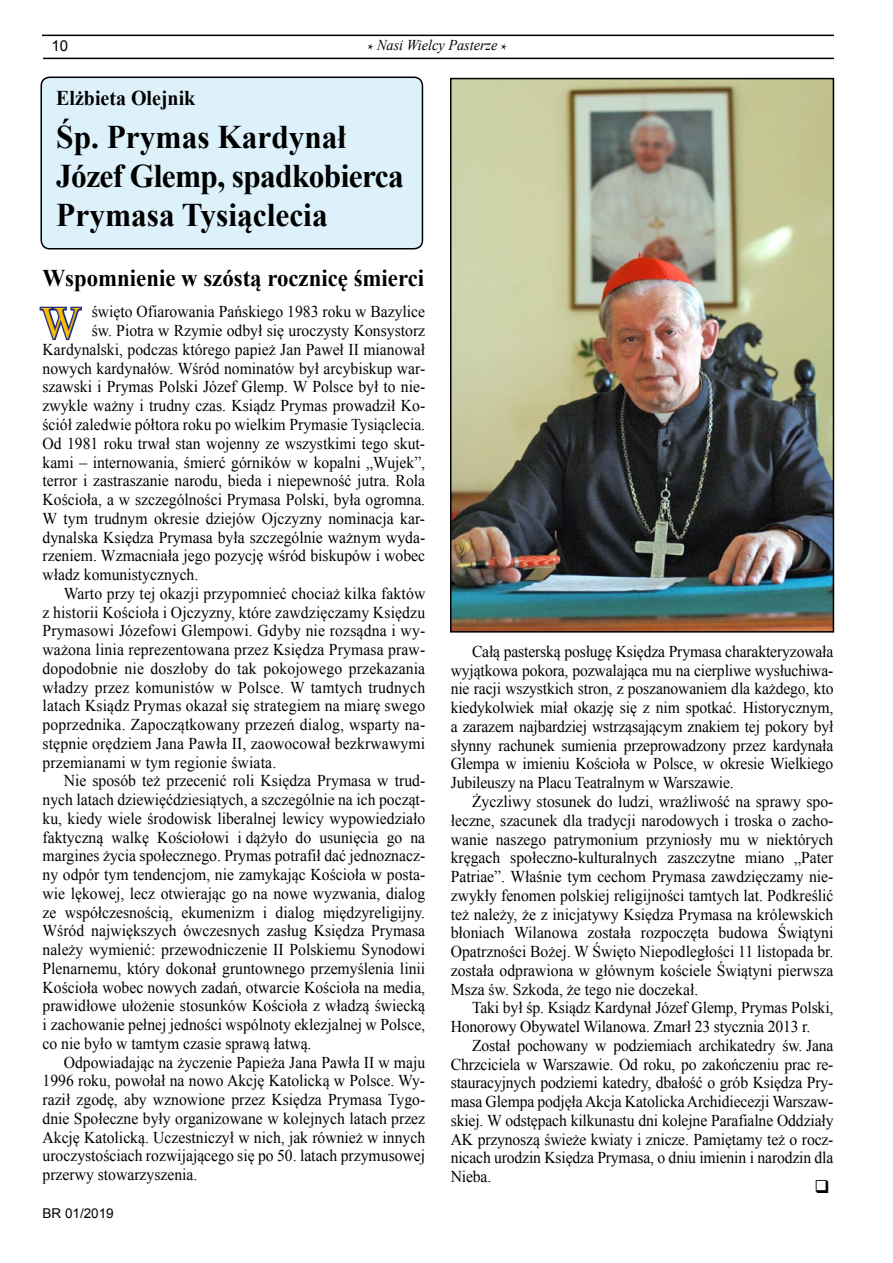
<style>
.page{position:relative;width:893px;height:1263px;background:#fff}
.page>*{position:absolute;margin:0;border:0;box-sizing:border-box;transform-origin:0 0}
.t1{font:44.85px "Times New Roman";color:#fbbc00;scale:.95 1}
.t2{font:700 33px/39px "Times New Roman";color:#000;scale:.95 1}
.t3{font:700 24px "Times New Roman";color:#000;scale:.95 1}
.t4{font:700 21px "Times New Roman";color:#000;scale:.95 1}
.t5{font:16.5px/18.8px "Times New Roman";color:#000;text-align:justify;scale:.95 1}
.t6{font:italic 15px "Times New Roman";color:#000;scale:.95 1}
.t7{font:15px "Arial";color:#000}
.t8{font:13.5px "Arial";color:#000}
.s1{font-family:"Minion Pro";font-style:normal;font-size:16.5px}
</style>
<div class="page">
<hr style="left:43px;top:58px;width:791px;height:1px;background:#000">
<hr style="left:42px;top:35px;width:792px;height:1px;background:#000">
<svg style="left:39px;top:306px;width:43px;height:35px"></svg>
<div style="left:41px;top:77px;width:381px;height:172px;background:#ddf1fb;border-radius:9px"></div>
<div style="left:40px;top:77px;width:383px;height:172px;border:2px solid #000;border-radius:9px"></div>
<img style="left:453px;top:81px;width:378px;height:549px">
<div style="left:450px;top:78px;width:384px;height:555px;border:2px solid #000"></div>
<p class="t7" style="left:52px;top:36px;width:18px">10</p>
<p class="t6" style="left:368px;top:35px;width:148px"><span class="s1">*</span> Nasi Wielcy Pasterze <span class="s1">*</span></p>
<p class="t4" style="left:56px;top:83px;width:148px">Elżbieta Olejnik</p>
<h2 class="t2" style="left:56px;top:117px;width:367px">Śp. Prymas Kardynał<br>Józef Glemp, spadkobierca<br>Prymasa Tysiąclecia</h2>
<h3 class="t3" style="left:43px;top:261px;width:403px">Wspomnienie w szóstą rocznicę śmierci</h3>
<p class="t5" style="left:92px;top:302px;width:353px">święto Ofiarowania Pańskiego 1983 roku w Bazylice</p>
<p class="t5" style="left:92px;top:321px;width:353px">św. Piotra w Rzymie odbył się uroczysty Konsystorz</p>
<p class="t5" style="left:43px;top:340px;width:404px">Kardynalski, podczas którego papież Jan Paweł II mianował</p>
<p class="t5" style="left:43px;top:359px;width:404px">nowych kardynałów. Wśród nominatów był arcybiskup war-</p>
<p class="t5" style="left:43px;top:377px;width:404px">szawski i Prymas Polski Józef Glemp. W Polsce był to nie-</p>
<p class="t5" style="left:43px;top:396px;width:404px">zwykle ważny i trudny czas. Ksiądz Prymas prowadził Ko-</p>
<p class="t5" style="left:43px;top:415px;width:404px">ściół zaledwie półtora roku po wielkim Prymasie Tysiąclecia.</p>
<p class="t5" style="left:43px;top:434px;width:404px">Od 1981 roku trwał stan wojenny ze wszystkimi tego skut-</p>
<p class="t5" style="left:43px;top:452px;width:404px">kami – internowania, śmierć górników w kopalni „Wujek”,</p>
<p class="t5" style="left:43px;top:471px;width:404px">terror i zastraszanie narodu, bieda i niepewność jutra. Rola</p>
<p class="t5" style="left:43px;top:490px;width:404px">Kościoła, a w szczególności Prymasa Polski, była ogromna.</p>
<p class="t5" style="left:43px;top:509px;width:404px">W tym trudnym okresie dziejów Ojczyzny nominacja kar-</p>
<p class="t5" style="left:43px;top:527px;width:404px">dynalska Księdza Prymasa była szczególnie ważnym wyda-</p>
<p class="t5" style="left:43px;top:546px;width:404px">rzeniem. Wzmacniała jego pozycję wśród biskupów i wobec</p>
<p class="t5" style="left:43px;top:565px;width:166px">władz komunistycznych.</p>
<p class="t5" style="left:64px;top:584px;width:382px">Warto przy tej okazji przypomnieć chociaż kilka faktów</p>
<p class="t5" style="left:43px;top:602px;width:404px">z historii Kościoła i Ojczyzny, które zawdzięczamy Księdzu</p>
<p class="t5" style="left:43px;top:621px;width:404px">Prymasowi Józefowi Glempowi. Gdyby nie rozsądna i wy-</p>
<p class="t5" style="left:43px;top:640px;width:404px">ważona linia reprezentowana przez Księdza Prymasa praw-</p>
<p class="t5" style="left:43px;top:659px;width:404px">dopodobnie nie doszłoby do tak pokojowego przekazania</p>
<p class="t5" style="left:43px;top:677px;width:404px">władzy przez komunistów w Polsce. W tamtych trudnych</p>
<p class="t5" style="left:43px;top:696px;width:404px">latach Ksiądz Prymas okazał się strategiem na miarę swego</p>
<p class="t5" style="left:43px;top:715px;width:404px">poprzednika. Zapoczątkowany przezeń dialog, wsparty na-</p>
<p class="t5" style="left:43px;top:734px;width:404px">stępnie orędziem Jana Pawła II, zaowocował bezkrwawymi</p>
<p class="t5" style="left:43px;top:752px;width:248px">przemianami w tym regionie świata.</p>
<p class="t5" style="left:64px;top:771px;width:382px">Nie sposób też przecenić roli Księdza Prymasa w trud-</p>
<p class="t5" style="left:43px;top:790px;width:404px">nych latach dziewięćdziesiątych, a szczególnie na ich począt-</p>
<p class="t5" style="left:43px;top:809px;width:404px">ku, kiedy wiele środowisk liberalnej lewicy wypowiedziało</p>
<p class="t5" style="left:43px;top:827px;width:404px">faktyczną walkę Kościołowi i dążyło do usunięcia go na</p>
<p class="t5" style="left:43px;top:846px;width:404px">margines życia społecznego. Prymas potrafił dać jednoznacz-</p>
<p class="t5" style="left:43px;top:865px;width:404px">ny odpór tym tendencjom, nie zamykając Kościoła w posta-</p>
<p class="t5" style="left:43px;top:884px;width:404px">wie lękowej, lecz otwierając go na nowe wyzwania, dialog</p>
<p class="t5" style="left:43px;top:902px;width:404px">ze współczesnością, ekumenizm i dialog międzyreligijny.</p>
<p class="t5" style="left:43px;top:921px;width:404px">Wśród największych ówczesnych zasług Księdza Prymasa</p>
<p class="t5" style="left:43px;top:940px;width:404px">należy wymienić: przewodniczenie II Polskiemu Synodowi</p>
<p class="t5" style="left:43px;top:959px;width:404px">Plenarnemu, który dokonał gruntownego przemyślenia linii</p>
<p class="t5" style="left:43px;top:977px;width:404px">Kościoła wobec nowych zadań, otwarcie Kościoła na media,</p>
<p class="t5" style="left:43px;top:996px;width:404px">prawidłowe ułożenie stosunków Kościoła z władzą świecką</p>
<p class="t5" style="left:43px;top:1015px;width:404px">i zachowanie pełnej jedności wspólnoty eklezjalnej w Polsce,</p>
<p class="t5" style="left:43px;top:1034px;width:285px">co nie było w tamtym czasie sprawą łatwą.</p>
<p class="t5" style="left:64px;top:1052px;width:382px">Odpowiadając na życzenie Papieża Jana Pawła II w maju</p>
<p class="t5" style="left:43px;top:1071px;width:404px">1996 roku, powołał na nowo Akcję Katolicką w Polsce. Wy-</p>
<p class="t5" style="left:43px;top:1090px;width:404px">raził zgodę, aby wznowione przez Księdza Prymasa Tygo-</p>
<p class="t5" style="left:43px;top:1109px;width:404px">dnie Społeczne były organizowane w kolejnych latach przez</p>
<p class="t5" style="left:43px;top:1127px;width:404px">Akcję Katolicką. Uczestniczył w nich, jak również w innych</p>
<p class="t5" style="left:43px;top:1146px;width:404px">uroczystościach rozwijającego się po 50. latach przymusowej</p>
<p class="t5" style="left:43px;top:1165px;width:165px">przerwy stowarzyszenia.</p>
<h1 class="t1" style="left:40px;top:293px;width:44px">W</h1>
<p class="t8" style="left:43px;top:1204px;width:73px">BR 01/2019</p>
<p class="t5" style="left:451px;top:642px;width:404px;text-indent:21px">Całą pasterską posługę Księdza Prymasa charakteryzowała wyjątkowa pokora, pozwalająca mu na cierpliwe wysłuchiwa&shy;nie racji wszystkich stron, z poszanowaniem dla każdego, kto kiedykolwiek miał okazję się z nim spotkać. Historycznym, a zarazem najbardziej wstrząsającym znakiem tej pokory był słynny rachunek sumienia przeprowadzony przez kardynała Glempa w imieniu Kościoła w Polsce, w okresie Wielkiego Jubileuszy na Placu Teatralnym w Warszawie.</p>
<p class="t5" style="left:451px;top:792px;width:404px;text-indent:21px">Życzliwy stosunek do ludzi, wrażliwość na sprawy spo&shy;łeczne, szacunek dla tradycji narodowych i troska o zacho&shy;wanie naszego patrymonium przyniosły mu w niektórych kręgach społeczno-kulturalnych zaszczytne miano „Pater Patriae”. Właśnie tym cechom Prymasa zawdzięczamy nie&shy;zwykły fenomen polskiej religijności tamtych lat. Podkreślić też należy, że z inicjatywy Księdza Prymasa na królewskich błoniach Wilanowa została rozpoczęta budowa Świątyni Opatrzności Bożej. W Święto Niepodległości 11 listopada br. została odprawiona w głównym kościele Świątyni pierwsza Msza św. Szkoda, że tego nie doczekał.</p>
<p class="t5" style="left:451px;top:998px;width:404px;text-indent:21px">Taki był śp. Ksiądz Kardynał Józef Glemp, Prymas Polski,<br>Honorowy Obywatel Wilanowa. Zmarł 23 stycznia 2013 r.</p>
<p class="t5" style="left:451px;top:1035px;width:404px;text-indent:21px">Został pochowany w podziemiach archikatedry św. Jana Chrzciciela w Warszawie. Od roku, po zakończeniu prac re&shy;stauracyjnych podziemi katedry, dbałość o grób Księdza Pry&shy;masa Glempa podjęła Akcja Katolicka Archidiecezji Warszaw&shy;skiej. W odstępach kilkunastu dni kolejne Parafialne Oddziały AK przynoszą świeże kwiaty i znicze. Pamiętamy też o rocz&shy;nicach urodzin Księdza Prymasa, o dniu imienin i narodzin dla Nieba.</p>
</div>
